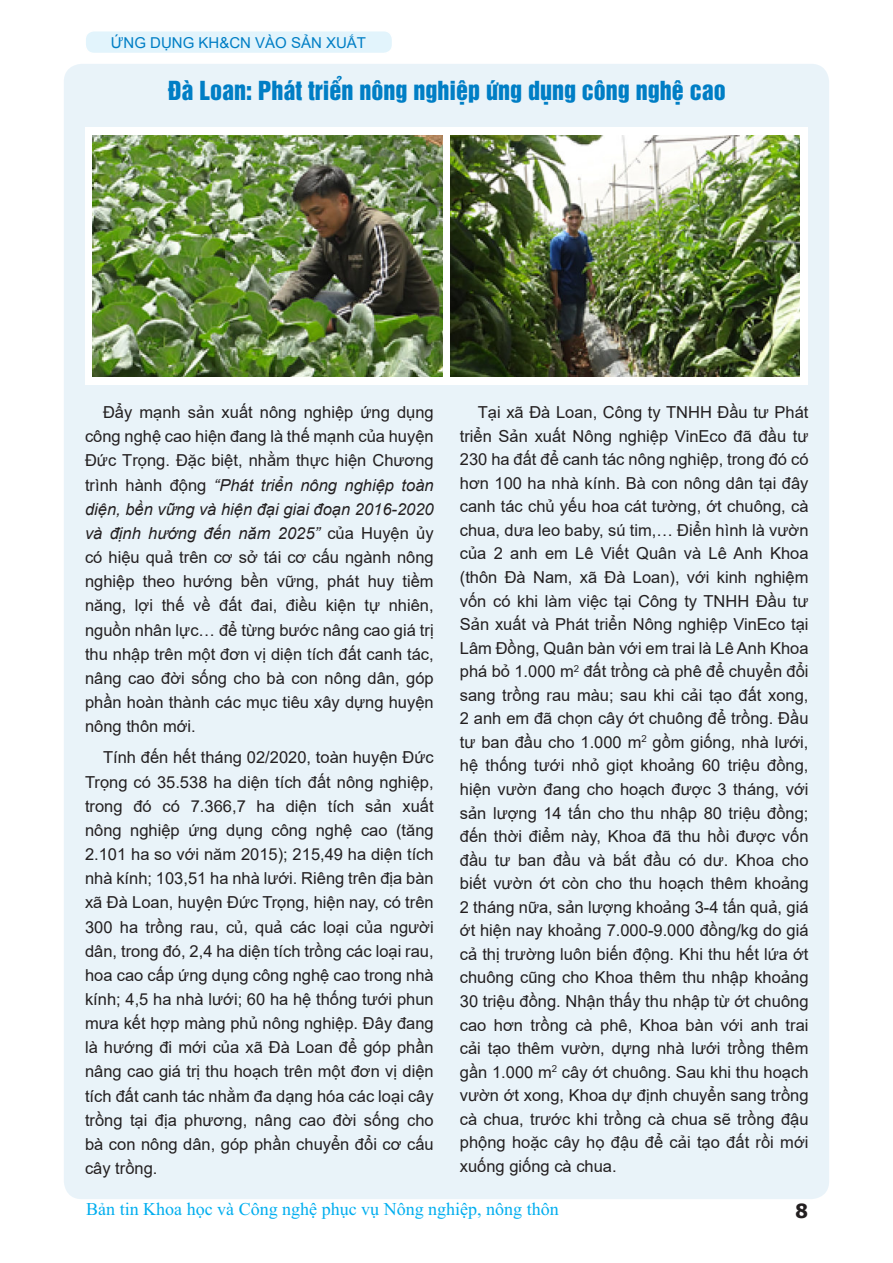
<style>
.page{position:relative;width:893px;height:1263px;background:#fff}
.page>*{position:absolute;margin:0;border:0;box-sizing:border-box;transform-origin:0 0}
.Head_1{font:24px "UTM Helvet Ins";color:#007ec5}
.t1{font:700 19.5px "Tahoma";color:#231f20}
.t2{font:18px "Times New Roman";color:#00aeef}
.Body_Text{font:16.5px/23.5px "Arial";color:#231f20;text-align:justify}
.BOX{font:15px "Arial";color:#007ec5}
.s1{font-style:italic}
</style>
<div class="page">
<div style="left:64px;top:64px;width:765px;height:1135px;background:#e9f3f9;border-radius:18px"></div>
<div style="left:85px;top:127px;width:723px;height:258px;background:#fff"></div>
<div style="left:85px;top:31px;width:308px;height:22px;background:#e1f4fc;border-radius:9px"></div>
<div style="left:84px;top:30px;width:309px;height:24px;border:2px solid #fff;border-radius:9px"></div>
<img style="left:451px;top:136px;width:349px;height:240px">
<img style="left:93px;top:136px;width:349px;height:240px">
<p class="BOX" style="left:111px;top:32px;width:257px">ỨNG DỤNG KH&amp;CN VÀO SẢN XUẤT</p>
<p class="Head_1" style="left:168px;top:71px;width:559px">Đà Loan: Phát triển nông nghiệp ứng dụng công nghệ cao</p>
<p class="Body_Text" style="left:85px;top:400px;width:350px;line-height:24.2px;text-indent:18px">Đẩy mạnh sản xuất nông nghiệp ứng dụng công nghệ cao hiện đang là thế mạnh của huyện Đức Trọng. Đặc biệt, nhằm thực hiện Chương trình hành động <span class="s1">“Phát triển nông nghiệp toàn diện, bền vững và hiện đại giai đoạn 2016-2020 và định hướng đến năm 2025”</span> của Huyện ủy có hiệu quả trên cơ sở tái cơ cấu ngành nông nghiệp theo hướng bền vững, phát huy tiềm năng, lợi thế về đất đai, điều kiện tự nhiên, nguồn nhân lực… để từng bước nâng cao giá trị thu nhập trên một đơn vị diện tích đất canh tác, nâng cao đời sống cho bà con nông dân, góp phần hoàn thành các mục tiêu xây dựng huyện nông thôn mới.</p>
<p class="Body_Text" style="left:85px;top:745px;width:350px;line-height:24.2px;text-indent:18px">Tính đến hết tháng 02/2020, toàn huyện Đức Trọng có 35.538 ha diện tích đất nông nghiệp, trong đó có 7.366,7 ha diện tích sản xuất nông nghiệp ứng dụng công nghệ cao (tăng 2.101 ha so với năm 2015); 215,49 ha diện tích nhà kính; 103,51 ha nhà lưới. Riêng trên địa bàn xã Đà Loan, huyện Đức Trọng, hiện nay, có trên 300 ha trồng rau, củ, quả các loại của người dân, trong đó, 2,4 ha diện tích trồng các loại rau, hoa cao cấp ứng dụng công nghệ cao trong nhà kính; 4,5 ha nhà lưới; 60 ha hệ thống tưới phun mưa kết hợp màng phủ nông nghiệp. Đây đang là hướng đi mới của xã Đà Loan để góp phần nâng cao giá trị thu hoạch trên một đơn vị diện tích đất canh tác nhằm đa dạng hóa các loại cây trồng tại địa phương, nâng cao đời sống cho bà con nông dân, góp phần chuyển đổi cơ cấu cây trồng.</p>
<p class="Body_Text" style="left:460px;top:400px;width:350px;text-indent:18px">Tại xã Đà Loan, Công ty TNHH Đầu tư Phát triển Sản xuất Nông nghiệp VinEco đã đầu tư 230 ha đất để canh tác nông nghiệp, trong đó có hơn 100 ha nhà kính. Bà con nông dân tại đây canh tác chủ yếu hoa cát tường, ớt chuông, cà chua, dưa leo baby, sú tim,… Điển hình là vườn của 2 anh em Lê Viết Quân và Lê Anh Khoa (thôn Đà Nam, xã Đà Loan), với kinh nghiệm vốn có khi làm việc tại Công ty TNHH Đầu tư Sản xuất và Phát triển Nông nghiệp VinEco tại Lâm Đồng, Quân bàn với em trai là Lê Anh Khoa phá bỏ 1.000 m<sup>2</sup> đất trồng cà phê để chuyển đổi sang trồng rau màu; sau khi cải tạo đất xong, 2 anh em đã chọn cây ớt chuông để trồng. Đầu tư ban đầu cho 1.000 m<sup>2</sup> gồm giống, nhà lưới, hệ thống tưới nhỏ giọt khoảng 60 triệu đồng, hiện vườn đang cho hoạch được 3 tháng, với sản lượng 14 tấn cho thu nhập 80 triệu đồng; đến thời điểm này, Khoa đã thu hồi được vốn đầu tư ban đầu và bắt đầu có dư. Khoa cho biết vườn ớt còn cho thu hoạch thêm khoảng 2 tháng nữa, sản lượng khoảng 3-4 tấn quả, giá ớt hiện nay khoảng 7.000-9.000 đồng/kg do giá cả thị trường luôn biến động. Khi thu hết lứa ớt chuông cũng cho Khoa thêm thu nhập khoảng 30 triệu đồng. Nhận thấy thu nhập từ ớt chuông cao hơn trồng cà phê, Khoa bàn với anh trai cải tạo thêm vườn, dựng nhà lưới trồng thêm gần 1.000 m<sup>2</sup> cây ớt chuông. Sau khi thu hoạch vườn ớt xong, Khoa dự định chuyển sang trồng cà chua, trước khi trồng cà chua sẽ trồng đậu phộng hoặc cây họ đậu để cải tạo đất rồi mới xuống giống cà chua.</p>
<p class="t2" style="left:86px;top:1196px;width:474px">Bản tin Khoa học và Công nghệ phục vụ Nông nghiệp, nông thôn</p>
<p class="t1" style="left:795px;top:1197px;width:14px">8</p>
</div>
